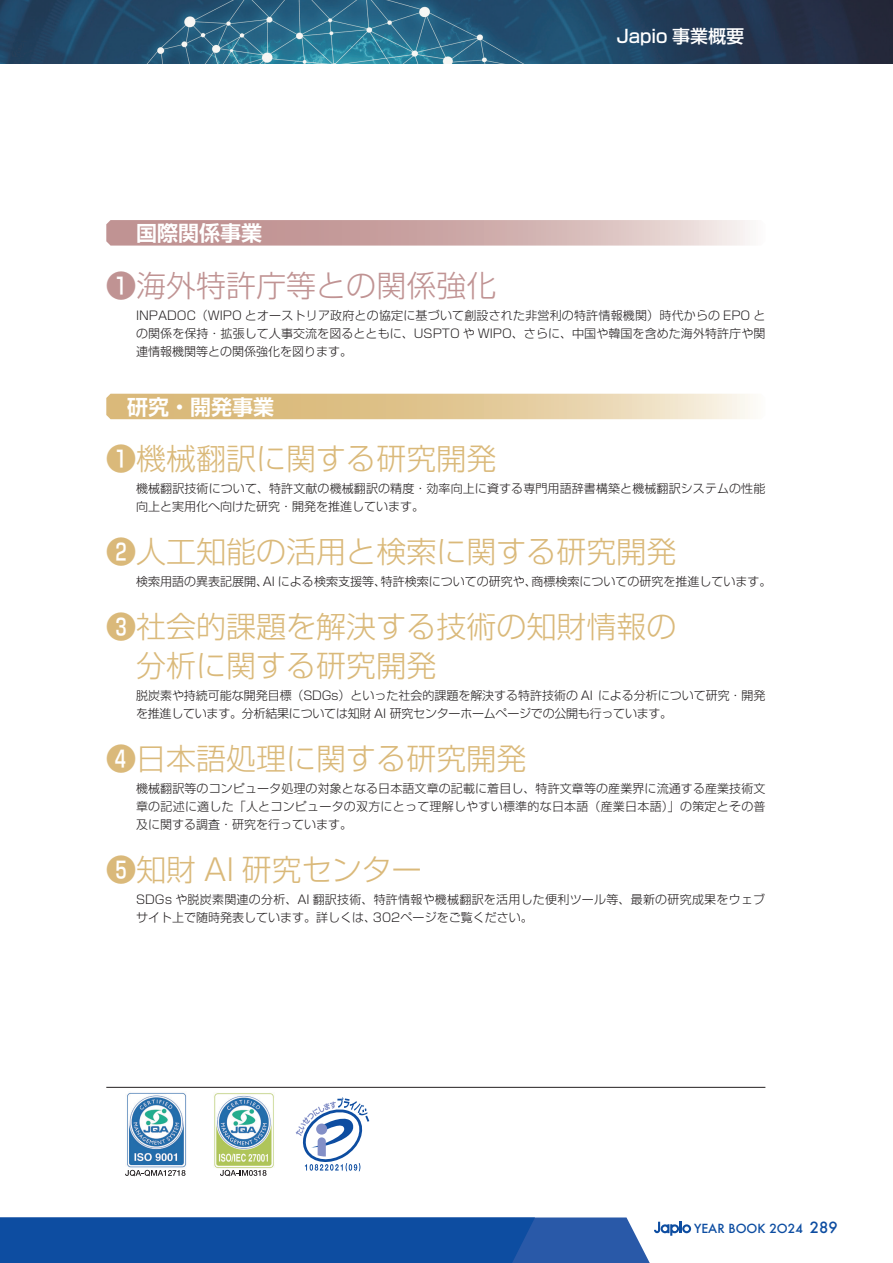
<style>
.page{position:relative;width:893px;height:1263px;background:#fff}
.page>*{position:absolute;margin:0;border:0;box-sizing:border-box;transform-origin:0 0}
.本文{font:300 30px "Shin Go Pro";color:#dab97a}
.本文-2{font:300 30px "Shin Go Pro";color:#c09393}
.本文-3{font:700 21px "Shin Go Pro De";color:#fff}
.本文-4{font:500 18px "Shin Go Pro";color:#fff}
.t1{font:500 12.15px "Futura";color:#0d4da1}
.本文-5{font:300 12px/18px "Shin Go Pro";color:#231f20;text-align:justify}
.本文-6{font:300 12px/18px "Shin Go Pro";letter-spacing:-.02em;color:#231f20}
.本文-7{font:300 12px/18px "Shin Go Pro";letter-spacing:.02em;color:#231f20}
.s1{font-weight:500}
.s2{font-size:15px}
</style>
<div class="page">
<img style="left:0;top:0;width:893px;height:64px">
<svg style="left:0;top:1217px;width:691px;height:46px;background:#235ca9"></svg>
<svg style="left:106px;top:394px;width:647px;height:25px;background:#e3ca9b"></svg>
<svg style="left:106px;top:220px;width:644px;height:26px;background:#d0afae"></svg>
<img style="left:214px;top:1093px;width:60px;height:75px">
<img style="left:127px;top:1092px;width:60px;height:76px">
<svg style="left:220px;top:1170px;width:47px;height:6px"></svg>
<svg style="left:125px;top:1170px;width:61px;height:6px"></svg>
<svg style="left:296px;top:1097px;width:73px;height:75px"></svg>
<hr style="left:106px;top:1087px;width:659px;height:1px;background:#231f20">
<p class="本文-4" style="left:617px;top:21px;width:129px">Japio 事業概要</p>
<p class="本文-3" style="left:136px;top:216px;width:127px">国際関係事業</p>
<p class="本文-2" style="left:106px;top:260px;width:391px"><span class="s1">❶</span>海外特許庁等との関係強化</p>
<p class="本文-5" style="left:136px;top:305px;width:631px">INPADOC（WIPO とオーストリア政府との協定に基づいて創設された非営利の特許情報機関）時代からの EPO との関係を保持・拡張して人事交流を図るとともに、USPTO や WIPO、さらに、中国や韓国を含めた海外特許庁や関連情報機関等との関係強化を図ります。</p>
<p class="本文-3" style="left:106px;top:389px;width:169px">　研究・開発事業</p>
<p class="本文" style="left:106px;top:434px;width:391px"><span class="s1">❶</span>機械翻訳に関する研究開発</p>
<p class="本文-5" style="left:136px;top:478px;width:631px">機械翻訳技術について、特許文献の機械翻訳の精度・効率向上に資する専門用語辞書構築と機械翻訳システムの性能向上と実用化へ向けた研究・開発を推進しています。</p>
<p class="本文" style="left:106px;top:527px;width:571px"><span class="s1">❷</span>人工知能の活用と検索に関する研究開発</p>
<p class="本文-5" style="left:136px;top:571px;width:637px">検索用語の異表記展開、AI による検索支援等、特許検索についての研究や、商標検索についての研究を推進しています。</p>
<p class="本文" style="left:106px;top:602px;width:571px"><span class="s1">❸</span>社会的課題を解決する技術の知財情報の</p>
<p class="本文" style="left:106px;top:641px;width:331px">　分析に関する研究開発</p>
<p class="本文-6" style="left:136px;top:685px;width:631px">脱炭素や持続可能な開発目標（SDGs）といった社会的課題を解決する特許技術の AI による分析について研究・開発を推進しています。分析結果については知財 AI 研究センターホームページでの公開も行っています。</p>
<p class="本文" style="left:106px;top:734px;width:421px"><span class="s1">❹</span>日本語処理に関する研究開発</p>
<p class="本文-5" style="left:136px;top:778px;width:631px">機械翻訳等のコンピュータ処理の対象となる日本語文章の記載に着目し、特許文章等の産業界に流通する産業技術文章の記述に適した「人とコンピュータの双方にとって理解しやすい標準的な日本語（産業日本語）」の策定とその普及に関する調査・研究を行っています。</p>
<p class="本文" style="left:106px;top:845px;width:317px"><span class="s1">❺</span>知財 AI 研究センター</p>
<p class="本文-7" style="left:136px;top:889px;width:631px">SDGs や脱炭素関連の分析、AI 翻訳技術、特許情報や機械翻訳を活用した便利ツール等、最新の研究成果をウェブサイト上で随時発表しています。詳しくは、302ページをご覧ください。</p>
<p class="t1" style="left:694px;top:1220px;width:145px">YEAR BOOK 2O24 <span class="s2">289</span></p>
</div>
